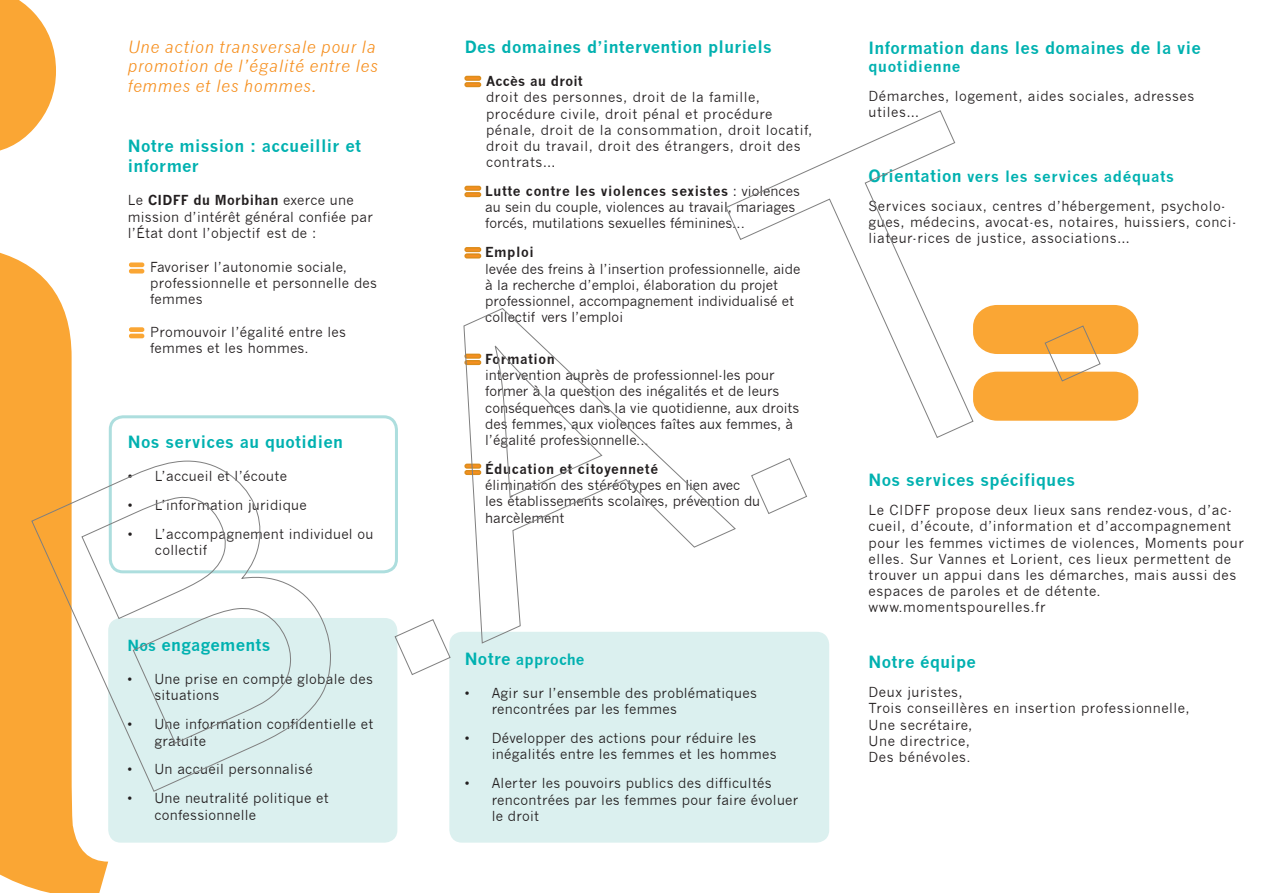
<style>
.page{position:relative;width:1263px;height:893px;background:#fff}
.page>*{position:absolute;margin:0;border:0;box-sizing:border-box;transform-origin:0 0}
.t1{font:700 16.5px/19.8px "News Gothic";letter-spacing:.02em;color:#00b1b0}
.t2{font:italic 16.5px/19.8px "News Gothic";letter-spacing:.04em;color:#f68f1e}
.t3{font:700 15px "News Gothic";letter-spacing:.04em;color:#00b1b0}
.t4{font:700 15px "News Gothic";letter-spacing:.02em;color:#00b1b0}
.t5{font:13.5px/16.2px "News Gothic";letter-spacing:.04em;color:#231f20}
.t6{font:13.5px/16.2px "News Gothic";letter-spacing:.02em;color:#231f20}
.t7{font:13.5px/16.2px "News Gothic";color:#231f20}
.s1{font-weight:700}
.s2{font-size:15px}
.s3{font-family:"VAG Rounded Std";font-weight:900;font-size:27px;color:#f68f20}
.s4{font-size:16.5px}
</style>
<div class="page">
<div style="left:108px;top:618px;width:289px;height:225px;background:#dbf0ef;border-radius:13px"></div>
<div style="left:449px;top:632px;width:380px;height:211px;background:#dbf0ef;border-radius:13px"></div>
<div style="left:109px;top:415px;width:289px;height:158px;border:3px solid #addede;border-radius:13px"></div>
<svg style="left:0;top:0;width:108px;height:893px;fill:#faa634"></svg>
<div style="left:464px;top:76px;width:17px;height:5px;border:2px solid #db8d1c;border-radius:2px"></div>
<div style="left:464px;top:82px;width:17px;height:5px;border:2px solid #db8d1c;border-radius:2px"></div>
<div style="left:464px;top:186px;width:17px;height:5px;border:2px solid #db8d1c;border-radius:2px"></div>
<div style="left:464px;top:192px;width:17px;height:5px;border:2px solid #db8d1c;border-radius:2px"></div>
<div style="left:464px;top:247px;width:17px;height:5px;border:2px solid #db8d1c;border-radius:2px"></div>
<div style="left:464px;top:253px;width:17px;height:6px;border:2px solid #db8d1c;border-radius:2px"></div>
<div style="left:129px;top:262px;width:15px;height:5px;background:#faa634;border-radius:2px"></div>
<div style="left:129px;top:269px;width:15px;height:5px;background:#faa634;border-radius:2px"></div>
<div style="left:129px;top:327px;width:15px;height:5px;background:#faa634;border-radius:2px"></div>
<hr style="left:129px;top:334px;width:15px;height:4px;background:#faa634;border-radius:2px">
<svg style="left:31px;top:460px;width:300px;height:332px"></svg>
<svg style="left:394px;top:619px;width:57px;height:56px"></svg>
<svg style="left:463px;top:308px;width:273px;height:336px"></svg>
<svg style="left:751px;top:458px;width:56px;height:56px"></svg>
<svg style="left:725px;top:110px;width:249px;height:328px"></svg>
<svg style="left:973px;top:305px;width:165px;height:116px"></svg>
<p class="t2" style="left:128px;top:37px;width:252px">Une action transversale pour la promotion de l’égalité entre les femmes et les hommes.</p>
<p class="t1" style="left:128px;top:136px;width:235px">Notre mission : accueillir et informer</p>
<p class="t6" style="left:128px;top:192px;width:246px">Le <span class="s1">CIDFF du Morbihan</span> exerce une mission d’intérêt général confiée par l’État dont l’objectif est de :</p>
<p class="t6" style="left:150px;top:259px;width:228px">Favoriser l’autonomie sociale, professionnelle et personnelle des femmes</p>
<p class="t6" style="left:150px;top:324px;width:197px">Promouvoir l’égalité entre les femmes et les hommes.</p>
<p class="t1" style="left:128px;top:431px;width:217px">Nos services au quotidien</p>
<p class="t6" style="left:128px;top:468px;width:161px">• L’accueil et l’écoute</p>
<p class="t6" style="left:128px;top:497px;width:180px">• L’information juridique</p>
<p class="t6" style="left:155px;top:526px;width:220px;text-indent:-27px">• L’accompagnement individuel ou collectif</p>
<p class="t1" style="left:127px;top:635px;width:145px"><span class="s2">Nos</span> engagements</p>
<p class="t6" style="left:154px;top:671px;width:220px;text-indent:-27px">• Une prise en compte globale des situations</p>
<p class="t6" style="left:154px;top:716px;width:220px;text-indent:-27px">• Une information confidentielle et gratuite</p>
<p class="t6" style="left:127px;top:761px;width:187px">• Un accueil personnalisé</p>
<p class="t6" style="left:154px;top:790px;width:176px;text-indent:-27px">• Une neutralité politique et confessionnelle</p>
<p class="t1" style="left:465px;top:37px;width:309px">Des domaines d’intervention pluriels</p>
<p class="t5" style="left:486px;top:73px;width:328px;text-indent:-21px"><span class="s3">=</span> <span class="s1">Accès au droit<br></span>droit des personnes, droit de la famille, procédure civile, droit pénal et procédure pénale, droit de la consommation, droit locatif, droit du travail, droit des étrangers, droit des contrats…</p>
<p class="t7" style="left:485px;top:183px;width:316px;text-indent:-20px"><span class="s3">=</span> <span class="s1">Lutte contre les violences sexistes</span> : violences au sein du couple, violences au travail, mariages forcés, mutilations sexuelles féminines...</p>
<p class="t7" style="left:485px;top:244px;width:317px;text-indent:-20px"><span class="s3">=</span> <span class="s1">Emploi<br></span>levée des freins à l’insertion professionnelle, aide à la recherche d’emploi, élaboration du projet professionnel, accompagnement individualisé et collectif vers l’emploi</p>
<p class="t7" style="left:485px;top:351px;width:316px;text-indent:-20px"><span class="s3">=</span> <span class="s1">Formation<br></span>intervention auprès de professionnel-les pour former à la question des inégalités et de leurs conséquences dans la vie quotidienne, aux droits des femmes, aux violences faîtes aux femmes, à l’égalité professionnelle...</p>
<p class="t7" style="left:485px;top:461px;width:277px;text-indent:-20px"><span class="s3">=</span> <span class="s1">Éducation et citoyenneté<br></span>élimination des stéréotypes en lien avec les établissements scolaires, prévention du harcèlement</p>
<p class="t4" style="left:465px;top:650px;width:121px"><span class="s4">Notre</span> approche</p>
<p class="t6" style="left:492px;top:685px;width:267px;text-indent:-27px">• Agir sur l’ensemble des problématiques rencontrées par les femmes</p>
<p class="t6" style="left:492px;top:730px;width:286px;text-indent:-27px">• Développer des actions pour réduire les inégalités entre les femmes et les hommes</p>
<p class="t6" style="left:492px;top:775px;width:308px;text-indent:-27px">• Alerter les pouvoirs publics des difficultés rencontrées par les femmes pour faire évoluer le droit</p>
<p class="t1" style="left:868px;top:38px;width:334px">Information dans les domaines de la vie</p>
<p class="t3" style="left:868px;top:57px;width:93px">quotidienne</p>
<p class="t5" style="left:868px;top:88px;width:327px">Démarches, logement, aides sociales, adresses utiles…</p>
<p class="t3" style="left:868px;top:167px;width:307px"><span class="s4">Orientation</span> vers les services adéquats</p>
<p class="t5" style="left:868px;top:198px;width:369px">Services sociaux, centres d’hébergement, psycholo&shy;gues, médecins, avocat-es, notaires, huissiers, conci&shy;liateur-rices de justice, associations…</p>
<p class="t1" style="left:868px;top:470px;width:208px">Nos services spécifiques</p>
<p class="t5" style="left:868px;top:502px;width:377px">Le CIDFF propose deux lieux sans rendez-vous, d’ac&shy;cueil, d’écoute, d’information et d’accompagnement pour les femmes victimes de violences, Moments pour elles. Sur Vannes et Lorient, ces lieux permettent de trouver un appui dans les démarches, mais aussi des espaces de paroles et de détente. www.momentspourelles.fr</p>
<p class="t1" style="left:868px;top:652px;width:109px">Notre équipe</p>
<p class="t5" style="left:868px;top:684px;width:322px">Deux juristes,<br>Trois conseillères en insertion professionnelle,<br>Une secrétaire,<br>Une directrice,<br>Des bénévoles.</p>
</div>
